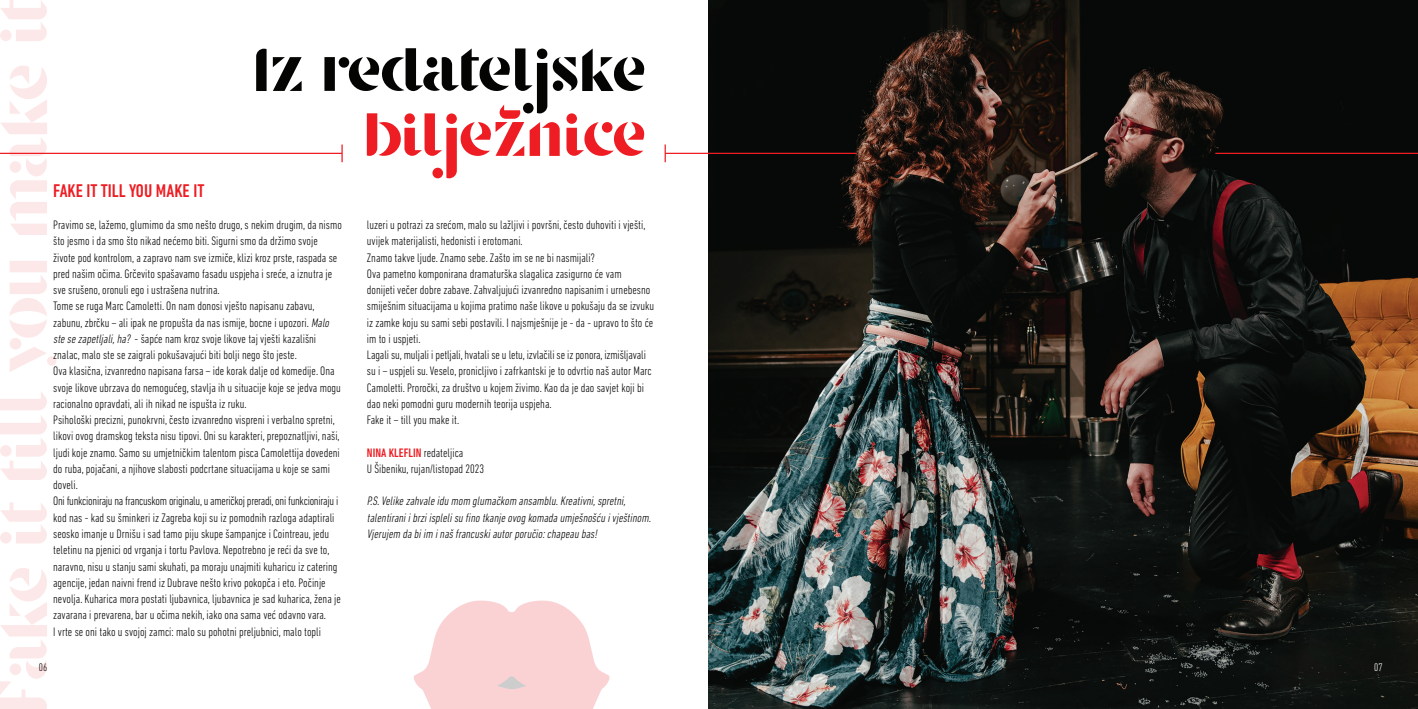
<style>
.page{position:relative;width:1418px;height:709px;background:#fff}
.page>*{position:absolute;margin:0;border:0;box-sizing:border-box;transform-origin:0 0}
.t1{font:500 condensed 18.75px "DIN Next LT Pro";color:#ee1d23}
.t2{font:300 condensed 12.5px/16.2px "DIN Next LT Pro";color:#040503}
.t3{font:italic 300 condensed 12.5px/16.2px "DIN Next LT Pro";color:#040503}
.t4{font:300 condensed 11.25px "DIN Next LT Pro";color:#040503}
.t5{font:300 condensed 11.25px "DIN Next LT Pro";color:#fff}
.s1{font-style:italic}
.s2{font-weight:500;color:#ee1d23}
</style>
<div class="page">
<img style="left:709px;top:0;width:708px;height:709px">
<hr style="left:0;top:153px;width:342px;height:1px;background:#ee1d23">
<hr style="left:665px;top:153px;width:191px;height:1px;background:#ee1d23">
<hr style="left:1215px;top:153px;width:202px;height:1px;background:#ee1d23">
<svg style="left:664px;top:144px;width:2px;height:18px"></svg>
<svg style="left:414px;top:600px;width:195px;height:109px"></svg>
<svg style="left:256px;top:49px;width:10px;height:42px"></svg>
<svg style="left:273px;top:57px;width:28px;height:34px"></svg>
<svg style="left:324px;top:48px;width:321px;height:130px"></svg>
<svg style="left:0;top:568px;width:47px;height:141px"></svg>
<svg style="left:0;top:502px;width:47px;height:41px"></svg>
<svg style="left:0;top:392px;width:47px;height:88px"></svg>
<svg style="left:10px;top:261px;width:47px;height:111px"></svg>
<svg style="left:0;top:66px;width:48px;height:169px"></svg>
<svg style="left:0;top:0;width:47px;height:41px"></svg>
<h1 class="t1" style="left:53px;top:180px;width:153px">FAKE IT TILL YOU MAKE IT</h1>
<p class="t2" style="left:53px;top:217px;width:290px">Pravimo se, lažemo, glumimo da smo nešto drugo, s nekim drugim, da nismo što jesmo i da smo što nikad nećemo biti. Sigurni smo da držimo svoje živote pod kontrolom, a zapravo nam sve izmiče, klizi kroz prste, raspada se pred našim očima. Grčevito spašavamo fasadu uspjeha i sreće, a iznutra je sve srušeno, oronuli ego i ustrašena nutrina.<br>Tome se ruga Marc Camoletti. On nam donosi vješto napisanu zabavu, zabunu, zbrčku – ali ipak ne propušta da nas ismije, bocne i upozori. <span class="s1">Malo stesezapetljali,ha?</span> - šapće nam kroz svoje likove taj vješti kazališni znalac, malo ste se zaigrali pokušavajući biti bolji nego što jeste.<br>Ova klasična, izvanredno napisana farsa – ide korak dalje od komedije. Ona svoje likove ubrzava do nemogućeg, stavlja ih u situacije koje se jedva mogu racionalno opravdati, ali ih nikad ne ispušta iz ruku.<br>Psihološki precizni, punokrvni, često izvanredno vispreni i verbalno spretni, likovi ovog dramskog teksta nisu tipovi. Oni su karakteri, prepoznatljivi, naši, ljudi koje znamo. Samo su umjetničkim talentom pisca Camolettija dovedeni do ruba, pojačani, a njihove slabosti podcrtane situacijama u koje se sami doveli.<br>Oni funkcioniraju na francuskom originalu, u američkoj preradi, oni funkcioniraju i kod nas - kad su šminkeri iz Zagreba koji su iz pomodnih razloga adaptirali seosko imanje u Drnišu i sad tamo piju skupe šampanjce i Cointreau, jedu teletinu na pjenici od vrganja i tortu Pavlova. Nepotrebno je reći da sve to, naravno, nisu u stanju sami skuhati, pa moraju unajmiti kuharicu iz catering agencije, jedan naivni frend iz Dubrave nešto krivo pokopča i eto. Počinje nevolja. Kuharica mora postati ljubavnica, ljubavnica je sad kuharica, žena je zavarana i prevarena, bar u očima nekih, iako ona sama već odavno vara.<br>I vrte se oni tako u svojoj zamci: malo su pohotni preljubnici, malo topli</p>
<p class="t2" style="left:367px;top:217px;width:289px">luzeri u potrazi za srećom, malo su lažljivi i površni, često duhoviti i vješti, uvijek materijalisti, hedonisti i erotomani.<br>Znamo takve ljude. Znamo sebe. Zašto im se ne bi nasmijali?<br>Ova pametno komponirana dramaturška slagalica zasigurno će vam<br>donijeti večer dobre zabave. Zahvaljujući izvanredno napisanim i urnebesno smiješnim situacijama u kojima pratimo naše likove u pokušaju da se izvuku iz zamke koju su sami sebi postavili. I najsmješnije je - da - upravo to što će im to i uspjeti.<br>Lagali su, muljali i petljali, hvatali se u letu, izvlačili se iz ponora, izmišljavali su i – uspjeli su. Veselo, pronicljivo i zafrkantski je to odvrtio naš autor Marc Camoletti. Proročki, za društvo u kojem živimo. Kao da je dao savjet koji bi dao neki pomodni guru modernih teorija uspjeha.<br>Fake it – till you make it.</p>
<p class="t2" style="left:367px;top:444px;width:119px"><span class="s2">NINA KLEFLIN</span> redateljica<br>U Šibeniku, rujan/listopad 2023</p>
<p class="t3" style="left:367px;top:493px;width:288px">P.S.Velikezahvaleidu mom glumačkom ansamblu.Kreativni,spretni, talentiraniibrziisplelisu finotkanjeovog komadaumješnošću ivještinom.<br>Vjerujem dabiim inašfrancuskiautorporučio:chapeau bas!</p>
<p class="t4" style="left:39px;top:660px;width:10px">06</p>
<p class="t5" style="left:1374px;top:660px;width:10px">07</p>
</div>
